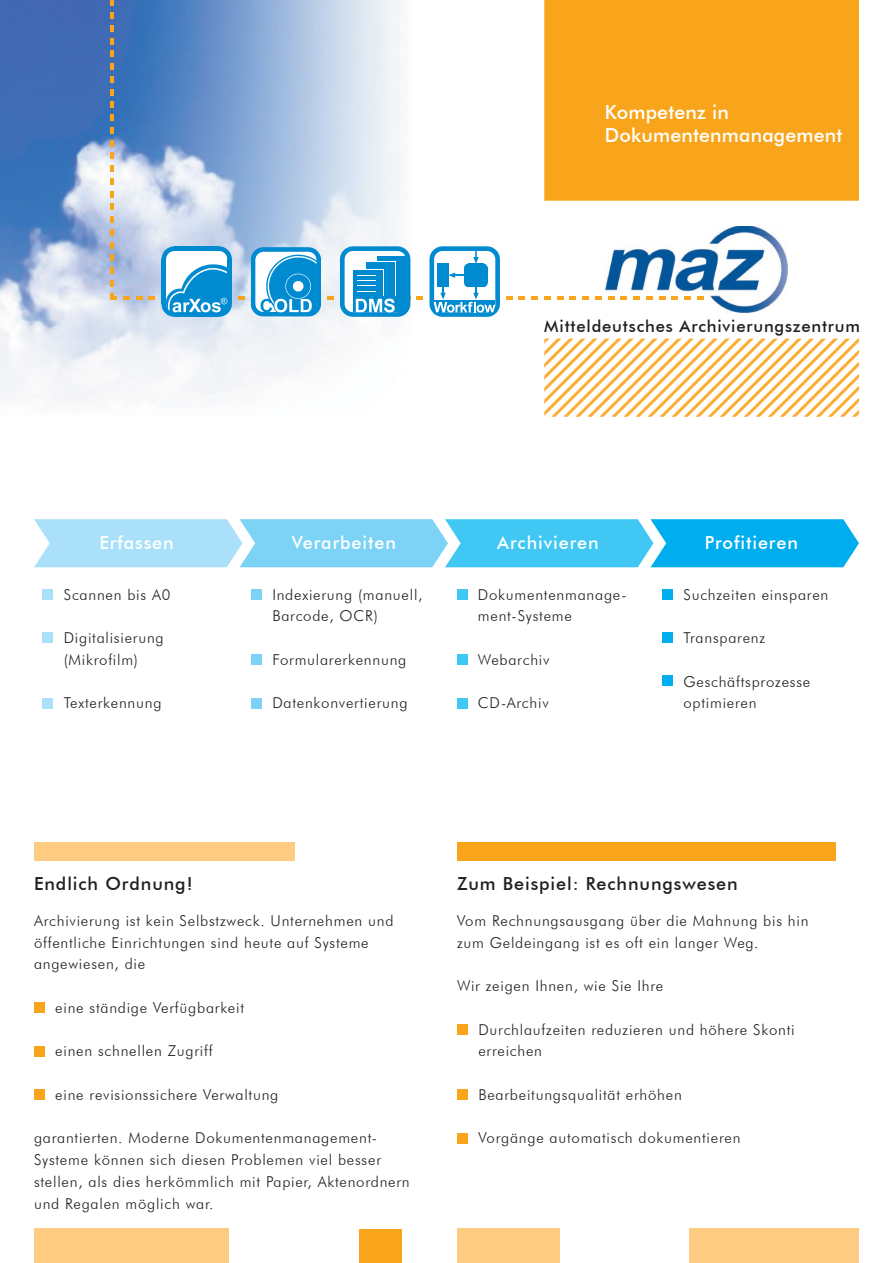
<style>
.page{position:relative;width:893px;height:1263px;background:#fff}
.page>*{position:absolute;margin:0;border:0;box-sizing:border-box;transform-origin:0 0}
.t1{font:500 19.5px/23.2px "Futura BT";letter-spacing:.01em;color:#fff}
.t2{font:500 18px "Futura BT";letter-spacing:.05em;color:#fff}
.t3{font:500 18px "Futura BT";letter-spacing:.05em;color:#231f20}
.t4{font:500 16.65px "Futura BT";letter-spacing:.05em;color:#231f20}
.t5{font:300 15px/21.8px "Futura BT";letter-spacing:.05em;color:#231f20}
</style>
<div class="page">
<img style="left:0;top:0;width:411px;height:404px">
<div style="left:544px;top:0;width:315px;height:201px;background:#f9a51b"></div>
<img style="left:717px;top:226px;width:55px;height:9px">
<div style="left:34px;top:842px;width:261px;height:19px;background:#fdcb82"></div>
<div style="left:457px;top:842px;width:379px;height:19px;background:#f9a51b"></div>
<svg style="left:544px;top:339px;width:315px;height:78px"></svg>
<div style="left:34px;top:1229px;width:195px;height:34px;background:#fdcb82"></div>
<div style="left:457px;top:1229px;width:102px;height:34px;background:#fdcb82"></div>
<div style="left:690px;top:1229px;width:169px;height:34px;background:#fdcb82"></div>
<div style="left:360px;top:1229px;width:42px;height:34px;background:#f9a51b"></div>
<svg style="left:544px;top:235px;width:244px;height:78px"></svg>
<svg style="left:531px;top:296px;width:7px;height:3px"></svg>
<svg style="left:519px;top:296px;width:6px;height:3px"></svg>
<svg style="left:506px;top:296px;width:6px;height:3px"></svg>
<svg style="left:417px;top:296px;width:6px;height:3px"></svg>
<svg style="left:327px;top:296px;width:7px;height:3px"></svg>
<svg style="left:238px;top:296px;width:6px;height:3px"></svg>
<svg style="left:149px;top:296px;width:6px;height:3px"></svg>
<svg style="left:136px;top:296px;width:6px;height:3px"></svg>
<svg style="left:123px;top:296px;width:7px;height:3px"></svg>
<svg style="left:110px;top:0;width:4px;height:6px"></svg>
<svg style="left:110px;top:12px;width:4px;height:7px"></svg>
<svg style="left:110px;top:25px;width:4px;height:6px"></svg>
<svg style="left:110px;top:38px;width:4px;height:6px"></svg>
<svg style="left:110px;top:51px;width:4px;height:6px"></svg>
<svg style="left:110px;top:63px;width:4px;height:7px"></svg>
<svg style="left:110px;top:76px;width:4px;height:6px"></svg>
<svg style="left:110px;top:89px;width:4px;height:6px"></svg>
<svg style="left:110px;top:102px;width:4px;height:6px"></svg>
<svg style="left:110px;top:114px;width:4px;height:7px"></svg>
<svg style="left:110px;top:127px;width:4px;height:7px"></svg>
<svg style="left:110px;top:140px;width:4px;height:6px"></svg>
<svg style="left:110px;top:153px;width:4px;height:6px"></svg>
<svg style="left:110px;top:165px;width:4px;height:7px"></svg>
<svg style="left:110px;top:178px;width:4px;height:7px"></svg>
<svg style="left:110px;top:191px;width:4px;height:6px"></svg>
<svg style="left:110px;top:204px;width:4px;height:6px"></svg>
<svg style="left:110px;top:216px;width:4px;height:7px"></svg>
<svg style="left:110px;top:229px;width:4px;height:7px"></svg>
<svg style="left:110px;top:242px;width:4px;height:6px"></svg>
<svg style="left:110px;top:255px;width:4px;height:6px"></svg>
<svg style="left:110px;top:267px;width:4px;height:7px"></svg>
<svg style="left:110px;top:280px;width:4px;height:7px"></svg>
<svg style="left:110px;top:293px;width:7px;height:6px"></svg>
<svg style="left:34px;top:519px;width:825px;height:48px;background:#64cdf5"></svg>
<div style="left:43px;top:589px;width:10px;height:11px;background:#aae0f9"></div>
<div style="left:43px;top:632px;width:10px;height:11px;background:#aae0f9"></div>
<div style="left:43px;top:698px;width:10px;height:10px;background:#aae0f9"></div>
<div style="left:251px;top:589px;width:11px;height:11px;background:#7cd3f6"></div>
<div style="left:251px;top:654px;width:11px;height:11px;background:#7cd3f6"></div>
<div style="left:251px;top:698px;width:11px;height:10px;background:#7cd3f6"></div>
<div style="left:457px;top:589px;width:10px;height:11px;background:#40c7f4"></div>
<div style="left:457px;top:654px;width:10px;height:11px;background:#40c7f4"></div>
<div style="left:457px;top:698px;width:10px;height:10px;background:#40c7f4"></div>
<div style="left:662px;top:589px;width:11px;height:11px;background:#00aeef"></div>
<div style="left:662px;top:632px;width:11px;height:11px;background:#00aeef"></div>
<div style="left:662px;top:675px;width:11px;height:11px;background:#00aeef"></div>
<div style="left:34px;top:1002px;width:11px;height:11px;background:#f9a51b"></div>
<div style="left:34px;top:1046px;width:11px;height:10px;background:#f9a51b"></div>
<div style="left:34px;top:1089px;width:11px;height:11px;background:#f9a51b"></div>
<div style="left:457px;top:1024px;width:11px;height:11px;background:#f9a51b"></div>
<div style="left:457px;top:1089px;width:11px;height:11px;background:#f9a51b"></div>
<div style="left:457px;top:1133px;width:11px;height:10px;background:#f9a51b"></div>
<svg style="left:161px;top:246px;width:71px;height:71px"></svg>
<svg style="left:251px;top:247px;width:70px;height:70px"></svg>
<svg style="left:340px;top:246px;width:70px;height:71px"></svg>
<svg style="left:429px;top:246px;width:71px;height:71px"></svg>
<h1 class="t1" style="left:605px;top:100px;width:239px">Kompetenz in<br>Dokumentenmanagement</h1>
<p class="t4" style="left:544px;top:316px;width:317px">Mitteldeutsches Archivierungszentrum</p>
<p class="t2" style="left:99px;top:531px;width:76px">Erfassen</p>
<p class="t2" style="left:292px;top:531px;width:106px">Verarbeiten</p>
<p class="t2" style="left:497px;top:531px;width:103px">Archivieren</p>
<p class="t2" style="left:705px;top:531px;width:95px">Profitieren</p>
<p class="t5" style="left:64px;top:583px;width:108px">Scannen bis A0</p>
<p class="t5" style="left:64px;top:627px;width:101px">Digitalisierung (Mikrofilm)</p>
<p class="t5" style="left:64px;top:692px;width:99px">Texterkennung</p>
<p class="t5" style="left:272px;top:583px;width:152px">Indexierung (manuell,<br>Barcode, OCR)</p>
<p class="t5" style="left:272px;top:648px;width:136px">Formularerkennung</p>
<p class="t5" style="left:272px;top:692px;width:137px">Datenkonvertierung</p>
<p class="t5" style="left:478px;top:583px;width:150px">Dokumentenmanage&shy;ment-Systeme</p>
<p class="t5" style="left:478px;top:648px;width:73px">Webarchiv</p>
<p class="t5" style="left:478px;top:692px;width:72px">CD-Archiv</p>
<p class="t5" style="left:683px;top:583px;width:146px">Suchzeiten einsparen</p>
<p class="t5" style="left:683px;top:627px;width:83px">Transparenz</p>
<p class="t5" style="left:683px;top:670px;width:128px">Geschäftsprozesse optimieren</p>
<p class="t3" style="left:34px;top:872px;width:160px">Endlich Ordnung!</p>
<p class="t5" style="left:34px;top:909px;width:361px">Archivierung ist kein Selbstzweck. Unternehmen und öffentliche Einrichtungen sind heute auf Systeme angewiesen, die</p>
<p class="t5" style="left:55px;top:996px;width:190px">eine ständige Verfügbarkeit</p>
<p class="t5" style="left:55px;top:1040px;width:159px">einen schnellen Zugriff</p>
<p class="t5" style="left:55px;top:1083px;width:225px">eine revisionssichere Verwaltung</p>
<p class="t5" style="left:34px;top:1127px;width:377px">garantierten. Moderne Dokumentenmanagement-Systeme können sich diesen Problemen viel besser stellen, als dies herkömmlich mit Papier, Aktenordnern und Regalen möglich war.</p>
<p class="t3" style="left:457px;top:872px;width:282px">Zum Beispiel: Rechnungswesen</p>
<p class="t5" style="left:457px;top:909px;width:353px">Vom Rechnungsausgang über die Mahnung bis hin zum Geldeingang ist es oft ein langer Weg.</p>
<p class="t5" style="left:457px;top:975px;width:208px">Wir zeigen Ihnen, wie Sie Ihre</p>
<p class="t5" style="left:478px;top:1018px;width:318px">Durchlaufzeiten reduzieren und höhere Skonti erreichen</p>
<p class="t5" style="left:478px;top:1083px;width:205px">Bearbeitungsqualität erhöhen</p>
<p class="t5" style="left:478px;top:1127px;width:264px">Vorgänge automatisch dokumentieren</p>
</div>
